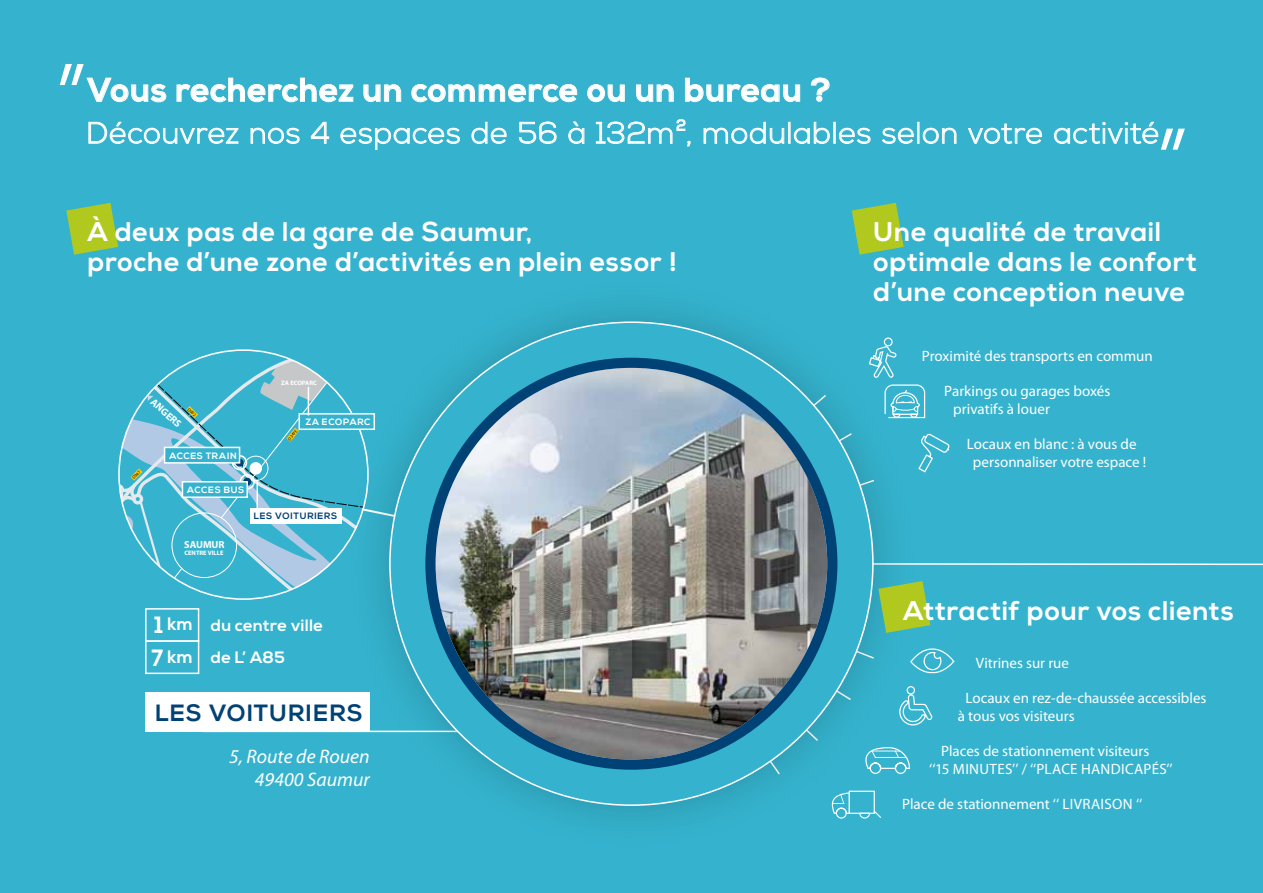
<style>
.page{position:relative;width:1263px;height:893px;background:#35b3ce}
.page>*{position:absolute;margin:0;border:0;box-sizing:border-box;transform-origin:0 0}
.t1{font:700 33px "Nexa";color:#fff}
.t2{font:300 30px "Nexa";letter-spacing:.025em;color:#fff}
.t3{font:700 27px/30px "Nexa";letter-spacing:.03em;color:#fff}
.t4{font:700 23.55px "Nexa";letter-spacing:.055em;color:#004275}
.t5{font:italic 19.65px/23.5px "Myriad Pro";color:#fff;text-align:right}
.t6{font:700 18px/32.7px "Nexa";color:#fff}
.t7{font:700 16.5px/32px "Nexa";letter-spacing:.025em;color:#fff}
.t8{font:15px/18px "Myriad Pro";color:#fff}
.t9{font:700 10.2px "Myriad Pro";color:#fff}
.t10{font:700 9.15px "Nexa";letter-spacing:.08em;color:#fff}
.t11{font:700 9.15px "Nexa";letter-spacing:.08em;color:#004275}
.t12{font:700 6.3px "Myriad Pro";color:#fff}
.t13{font:4.5px "Myriad Pro";color:#000}
.s1{font-size:23.55px}
</style>
<div class="page">
<svg style="left:60px;top:64px;width:107px;height:39px"></svg>
<svg style="left:176px;top:77px;width:178px;height:26px"></svg>
<svg style="left:363px;top:84px;width:38px;height:18px"></svg>
<svg style="left:411px;top:84px;width:166px;height:19px"></svg>
<svg style="left:587px;top:84px;width:38px;height:18px"></svg>
<svg style="left:636px;top:84px;width:38px;height:18px"></svg>
<svg style="left:685px;top:77px;width:115px;height:25px"></svg>
<svg style="left:811px;top:77px;width:18px;height:25px"></svg>
<svg style="left:88px;top:122px;width:151px;height:22px"></svg>
<svg style="left:250px;top:127px;width:50px;height:17px"></svg>
<svg style="left:310px;top:121px;width:19px;height:23px"></svg>
<svg style="left:340px;top:127px;width:120px;height:23px"></svg>
<svg style="left:471px;top:122px;width:36px;height:22px"></svg>
<svg style="left:519px;top:121px;width:38px;height:23px"></svg>
<svg style="left:568px;top:121px;width:17px;height:23px"></svg>
<svg style="left:596px;top:119px;width:95px;height:28px"></svg>
<svg style="left:703px;top:122px;width:81px;height:22px"></svg>
<div style="left:788px;top:122px;width:2px;height:22px;border:1px solid #fff"></div>
<svg style="left:793px;top:122px;width:37px;height:22px"></svg>
<div style="left:833px;top:122px;width:3px;height:22px;border:1px solid #fff"></div>
<svg style="left:839px;top:127px;width:31px;height:17px"></svg>
<svg style="left:882px;top:127px;width:32px;height:17px"></svg>
<div style="left:917px;top:122px;width:2px;height:22px;border:1px solid #fff"></div>
<svg style="left:922px;top:127px;width:35px;height:17px"></svg>
<svg style="left:968px;top:123px;width:74px;height:21px"></svg>
<svg style="left:1054px;top:122px;width:131px;height:28px"></svg>
<div style="left:342px;top:274px;width:579px;height:579px;background:#000;opacity:.2"></div>
<div style="left:390px;top:322px;width:483px;height:483px;background:#35b3ce;border-radius:50%"></div>
<svg style="left:66px;top:203px;width:52px;height:52px"></svg>
<svg style="left:852px;top:203px;width:52px;height:52px"></svg>
<div style="left:849px;top:791px;width:26px;height:23px;border:1px solid #fff"></div>
<svg style="left:831px;top:792px;width:51px;height:27px"></svg>
<svg style="left:119px;top:337px;width:1144px;height:439px"></svg>
<h1 class="t1" style="left:87px;top:71px;width:745px">Vous recherchez un commerce ou un bureau ?</h1>
<h2 class="t2" style="left:87px;top:116px;width:1074px">Découvrez nos 4 espaces de 56 à 132m², modulables selon votre activité</h2>
<h3 class="t3" style="left:88px;top:217px;width:591px">à deux pas de la gare de Saumur,<br>proche d’une zone d’activités en plein essor !</h3>
<h3 class="t3" style="left:874px;top:217px;width:325px">Une qualité de travail optimale dans le confort d’une conception neuve</h3>
<p class="t9" style="left:156px;top:396px;width:39px;rotate:42deg">ANGERS</p>
<p class="t13" style="left:190px;top:407px;width:11px;rotate:45deg">D952</p>
<p class="t13" style="left:131px;top:477px;width:11px;rotate:-46deg">D347</p>
<p class="t10" style="left:169px;top:450px;width:69px">acces train</p>
<p class="t10" style="left:187px;top:484px;width:51px">acces BUS</p>
<p class="t9" style="left:184px;top:539px;width:42px">SAUMUR</p>
<p class="t12" style="left:184px;top:549px;width:41px">CENTRE VILLE</p>
<p class="t12" style="left:281px;top:380px;width:37px">ZA ECOPARC</p>
<p class="t13" style="left:287px;top:438px;width:14px;rotate:-52deg">D347E</p>
<p class="t10" style="left:306px;top:417px;width:24px">ZA ECO</p>
<p class="t10" style="left:343px;top:417px;width:22px">PARC</p>
<p class="t11" style="left:254px;top:511px;width:85px">Les Voituriers</p>
<p class="t6" style="left:151px;top:609px;width:43px"><span class="s1">1</span> km<br><span class="s1">7</span> km</p>
<p class="t7" style="left:211px;top:610px;width:114px">du centre ville de L’ A85</p>
<h3 class="t4" style="left:155px;top:699px;width:209px">Les Voituriers</h3>
<h3 class="t5" style="left:229px;top:745px;width:142px">5, Route de Rouen<br>49400 Saumur</h3>
<p class="t8" style="left:922px;top:347px;width:232px">Proximité des transports en commun</p>
<p class="t8" style="left:953px;top:382px;width:159px;text-indent:-9px">Parkings ou garages boxés privatifs à louer</p>
<p class="t8" style="left:973px;top:435px;width:175px;text-indent:-6px">Locaux en blanc : à vous de personnaliser votre espace !</p>
<h3 class="t3" style="left:903px;top:597px;width:332px">Attractif pour vos clients</h3>
<p class="t8" style="left:976px;top:654px;width:95px">Vitrines sur rue</p>
<p class="t8" style="left:958px;top:689px;width:250px;text-indent:8px">Locaux en rez-de-chaussée accessibles à tous vos visiteurs</p>
<p class="t8" style="left:929px;top:742px;width:245px;text-indent:12px">Places de stationnement visiteurs ‘‘15 minutes’’ / ‘‘place handicapés’’</p>
<p class="t8" style="left:902px;top:795px;width:241px">Place de stationnement ‘‘ livraison ‘‘</p>
</div>
